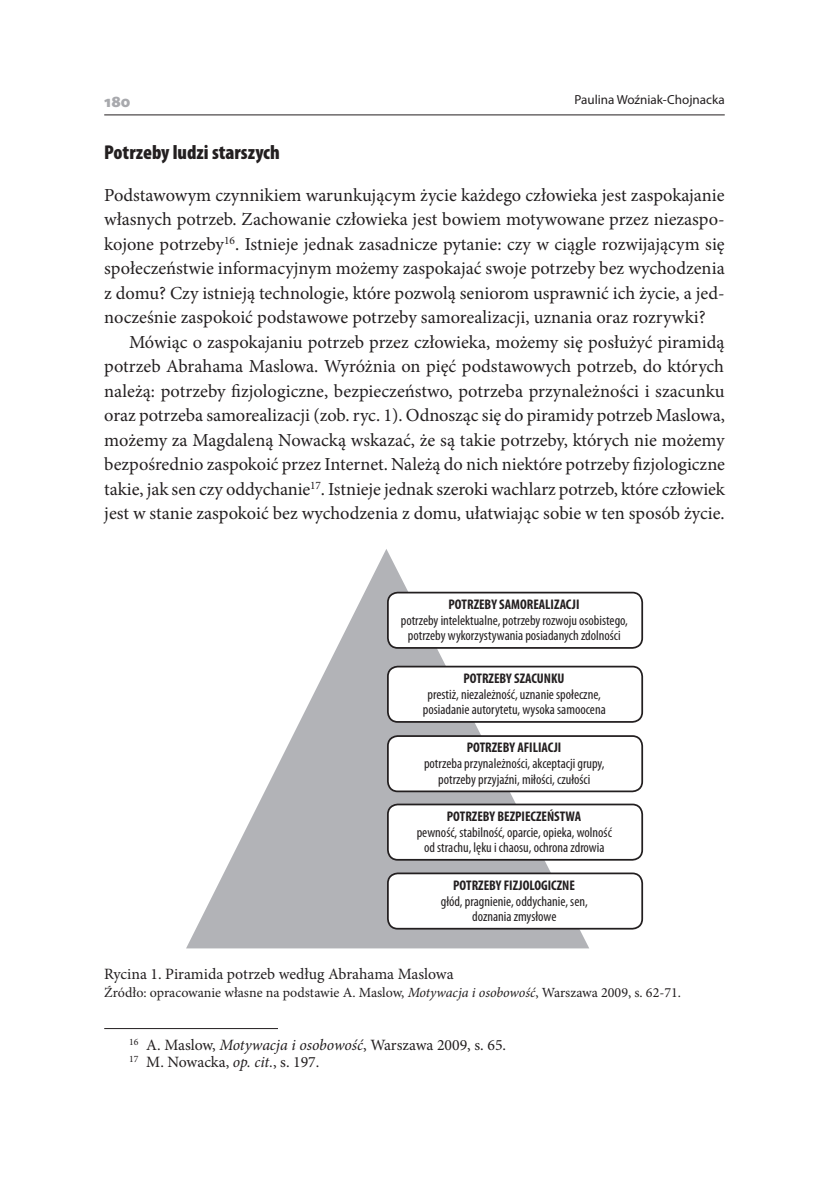
<style>
.page{position:relative;width:829px;height:1181px;background:#fff}
.page>*{position:absolute;margin:0;border:0;box-sizing:border-box;transform-origin:0 0}
.t1{font:900 condensed 20.12px "Myriad Pro";color:#231f20}
.t2{font:18.38px/24.5px "Minion Pro";color:#231f20;text-align:justify}
.t3{font:900 16.62px "Myriad Pro";color:#a8a9ad}
.t4{font:15.75px/17px "Minion Pro";letter-spacing:-.005em;color:#231f20}
.t5{font:condensed 14px/15.8px "Myriad Pro";color:#231f20;text-align:center}
.t6{font:700 condensed 14px "Myriad Pro";color:#231f20}
.t7{font:14px "Minion Pro";color:#231f20}
.t8{font:13.12px "Myriad Pro";color:#231f20}
.s1{font-style:italic}
</style>
<div class="page">
<hr style="left:104px;top:115px;width:620px;height:1px;background:#231f20">
<hr style="left:104px;top:1028px;width:174px;height:1px;background:#231f20">
<svg style="left:186px;top:549px;width:403px;height:399px"></svg>
<div style="left:388px;top:592px;width:254px;height:56px;background:#fff;border-radius:10px"></div>
<div style="left:387px;top:592px;width:256px;height:57px;border:2px solid #231f20;border-radius:10px"></div>
<div style="left:388px;top:666px;width:254px;height:56px;background:#fff;border-radius:10px"></div>
<div style="left:387px;top:666px;width:256px;height:57px;border:2px solid #231f20;border-radius:10px"></div>
<div style="left:388px;top:736px;width:254px;height:55px;background:#fff;border-radius:10px"></div>
<div style="left:387px;top:735px;width:256px;height:57px;border:2px solid #231f20;border-radius:10px"></div>
<div style="left:388px;top:804px;width:254px;height:56px;background:#fff;border-radius:10px"></div>
<div style="left:387px;top:803px;width:256px;height:57px;border:2px solid #231f20;border-radius:10px"></div>
<div style="left:388px;top:873px;width:254px;height:55px;background:#fff;border-radius:10px"></div>
<div style="left:387px;top:872px;width:256px;height:57px;border:2px solid #231f20;border-radius:10px"></div>
<p class="t3" style="left:104px;top:90px;width:28px">180</p>
<p class="t8" style="left:574px;top:92px;width:152px">Paulina Woźniak-Chojnacka</p>
<p class="t1" style="left:104px;top:141px;width:177px">Potrzeby ludzi starszych</p>
<p class="t2" style="left:104px;top:183px;width:622px">Podstawowym czynnikiem warunkującym życie każdego człowieka jest zaspokajanie własnych potrzeb. Zachowanie człowieka jest bowiem motywowane przez niezaspo&shy;kojone potrzeby<sup>16</sup>. Istnieje jednak zasadnicze pytanie: czy w ciągle rozwijającym się społeczeństwie informacyjnym możemy zaspokajać swoje potrzeby bez wychodzenia z domu? Czy istnieją technologie, które pozwolą seniorom usprawnić ich życie, a jed&shy;nocześnie zaspokoić podstawowe potrzeby samorealizacji, uznania oraz rozrywki?</p>
<p class="t2" style="left:104px;top:330px;width:622px;text-indent:25px">Mówiąc o zaspokajaniu potrzeb przez człowieka, możemy się posłużyć piramidą potrzeb Abrahama Maslowa. Wyróżnia on pięć podstawowych potrzeb, do których należą: potrzeby fizjologiczne, bezpieczeństwo, potrzeba przynależności i szacunku oraz potrzeba samorealizacji (zob. ryc. 1). Odnosząc się do piramidy potrzeb Maslowa, możemy za Magdaleną Nowacką wskazać, że są takie potrzeby, których nie możemy bezpośrednio zaspokoić przez Internet. Należą do nich niektóre potrzeby fizjologiczne takie, jak sen czy oddychanie<sup>17</sup>. Istnieje jednak szeroki wachlarz potrzeb, które człowiek jest w stanie zaspokoić bez wychodzenia z domu, ułatwiając sobie w ten sposób życie.</p>
<p class="t6" style="left:448px;top:595px;width:132px">POTRZEBY SAMOREALIZACJI</p>
<p class="t5" style="left:400px;top:612px;width:228px">potrzeby intelektualne, potrzeby rozwoju osobistego, potrzeby wykorzystywania posiadanych zdolności</p>
<p class="t6" style="left:463px;top:669px;width:103px">POTRZEBY SZACUNKU</p>
<p class="t5" style="left:423px;top:686px;width:184px">prestiż, niezależność, uznanie społeczne, posiadanie autorytetu, wysoka samoocena</p>
<p class="t6" style="left:466px;top:739px;width:96px">POTRZEBY AFILIACJI</p>
<p class="t5" style="left:424px;top:756px;width:182px">potrzeba przynależności, akceptacji grupy, potrzeby przyjaźni, miłości, czułości</p>
<p class="t6" style="left:447px;top:807px;width:136px">POTRZEBY BEZPIECZEŃSTWA</p>
<p class="t5" style="left:416px;top:824px;width:197px">pewność, stabilność, oparcie, opieka, wolność od strachu, lęku i chaosu, ochrona zdrowia</p>
<p class="t6" style="left:453px;top:876px;width:123px">POTRZEBY FIZJOLOGICZNE</p>
<p class="t5" style="left:440px;top:893px;width:148px">głód, pragnienie, oddychanie, sen, doznania zmysłowe</p>
<p class="t4" style="left:104px;top:965px;width:351px">Rycina 1. Piramida potrzeb według Abrahama Maslowa</p>
<p class="t7" style="left:104px;top:983px;width:578px">Źródło: opracowanie własne na podstawie A. Maslow, <span class="s1">Motywacja i osobowość</span>, Warszawa 2009, s. 62-71.</p>
<p class="t4" style="left:129px;top:1036px;width:378px"><sup>16</sup> A. Maslow, <span class="s1">Motywacja i osobowość</span>, Warszawa 2009, s. 65.<br><sup>17</sup> M. Nowacka, <span class="s1">op. cit.</span>, s. 197.</p>
</div>
